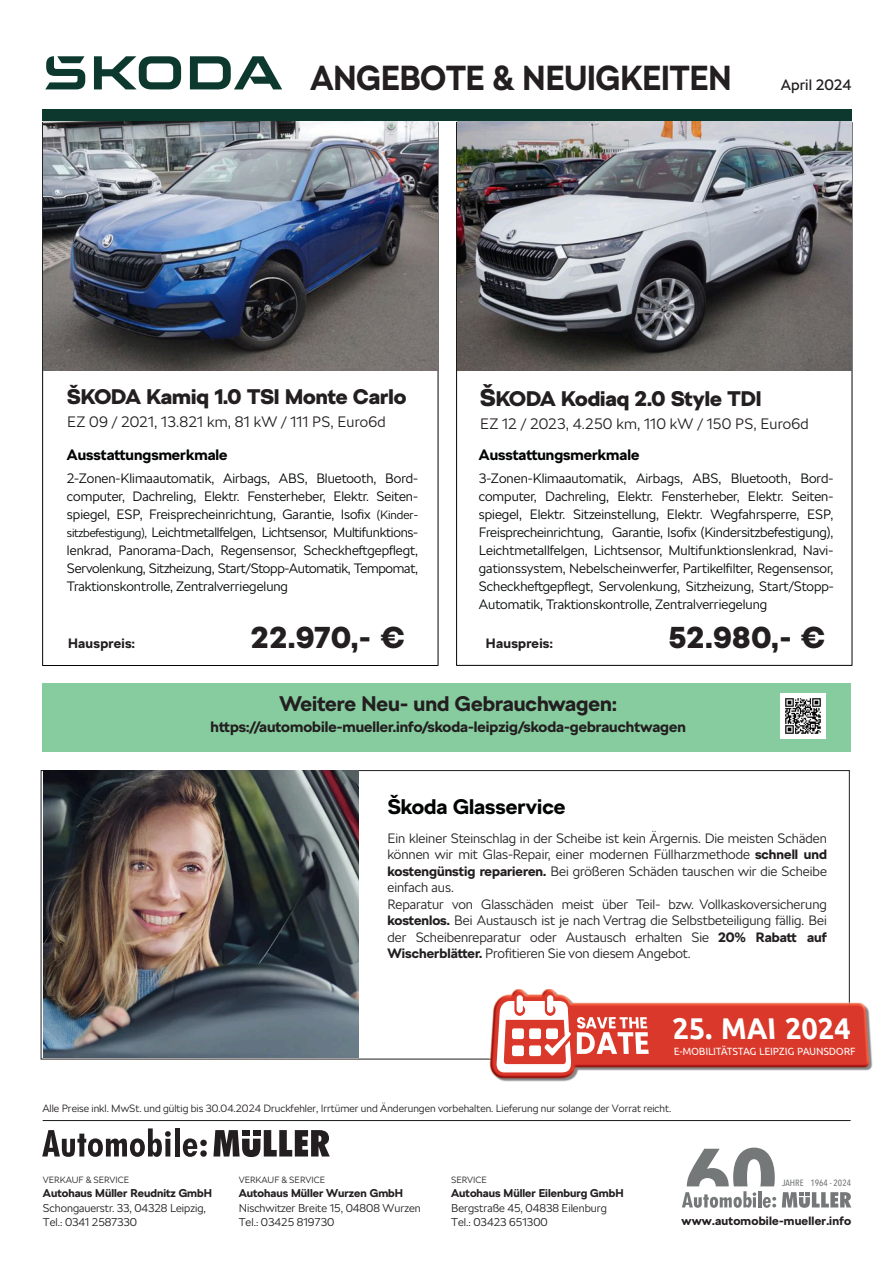
<style>
.page{position:relative;width:894px;height:1263px;background:#fff}
.page>*{position:absolute;margin:0;border:0;box-sizing:border-box;transform-origin:0 0}
.t1{font:700 34.5px "SKODA Next";color:#231f20;scale:.93 1}
.t2{font:900 30px "SKODA Next";letter-spacing:.02em;color:#231f20}
.t3{font:700 30px "Ubuntu";color:#fff;scale:.95 1}
.t4{font:900 21px "SKODA Next";color:#231f20}
.t5{font:700 21px "SKODA Next";color:#231f20}
.t6{font:700 21px "SKODA Next";color:#030505}
.t7{font:300 15px "SKODA Next";letter-spacing:.015em;color:#231f20}
.t8{font:700 15px "SKODA Next";color:#231f20}
.t9{font:700 15px "SKODA Next";color:#030505}
.t10{font:15px "SKODA Next";color:#231f20}
.t11{font:300 13.5px/18px "SKODA Next";color:#030505;text-align:justify}
.t12{font:300 13.5px/16.5px "SKODA Next";color:#231f20}
.t13{font:700 13.5px "SKODA Next";letter-spacing:.02em;color:#231f20}
.t14{font:700 12px "SKODA Next";letter-spacing:.015em;color:#231f20}
.t15{font:300 11.25px/14.4px "SKODA Next";color:#231f20}
.t16{font:700 11.25px "SKODA Next";color:#231f20}
.t17{font:300 10.5px "SKODA Next";color:#231f20}
.t18{font:10.5px "Ubuntu";color:#fff;scale:.95 1}
.t19{font:500 9.15px "Avenir Next Condensed";color:#757879}
.t20{font:300 9px "SKODA Next";color:#231f20}
.s1{font-size:12px}
.s2{font-size:24px}
.s3{font-weight:700}
</style>
<div class="page">
<svg style="left:45px;top:56px;width:237px;height:33px"></svg>
<svg style="left:781px;top:1192px;width:70px;height:16px"></svg>
<svg style="left:682px;top:1147px;width:93px;height:61px"></svg>
<img style="left:43px;top:770px;width:316px;height:287px">
<img style="left:44px;top:121px;width:393px;height:250px">
<img style="left:457px;top:121px;width:393px;height:250px">
<div style="left:42px;top:684px;width:808px;height:68px;background:#87cc9f"></div>
<img style="left:780px;top:693px;width:44px;height:45px">
<div style="left:42px;top:110px;width:809px;height:11px;background:#0c382e"></div>
<svg style="left:42px;top:1128px;width:129px;height:29px"></svg>
<hr style="left:175px;top:1128px;width:4px;height:28px;background:#231f20">
<svg style="left:183px;top:1138px;width:24px;height:19px"></svg>
<svg style="left:213px;top:1130px;width:116px;height:27px"></svg>
<hr style="left:43px;top:1120px;width:807px;height:1px;background:#1b191c">
<img style="left:489px;top:989px;width:383px;height:93px">
<svg style="left:496px;top:995px;width:152px;height:77px"></svg>
<h1 class="t1" style="left:310px;top:64px;width:454px">ANGEBOTE &amp; NEUIGKEITEN</h1>
<p class="t10" style="left:780px;top:79px;width:72px">April 2024</p>
<h3 class="t4" style="left:67px;top:388px;width:340px">ŠKODA Kamiq 1.0 TSI Monte Carlo</h3>
<p class="t7" style="left:67px;top:415px;width:320px">EZ 09 / 2021, 13.821 km, 81 kW / 111 PS, Euro6d</p>
<p class="t9" style="left:67px;top:449px;width:162px">Ausstattungsmerkmale</p>
<p class="t11" style="left:67px;top:470px;width:352px">2-Zonen-Klimaautomatik, Airbags, ABS, Bluetooth, Bord&shy;computer, Dachreling, Elektr. Fensterheber, Elektr. Seiten&shy;spiegel, ESP, Freisprecheinrichtung, Garantie, Isofix <span class="s1">(Kinder&shy;sitzbefestigung),</span> Leichtmetallfelgen, Lichtsensor, Multifunktions&shy;lenkrad, Panorama-Dach, Regensensor, Scheckheftgepflegt, Servolenkung, Sitzheizung, Start/Stopp-Automatik, Tempomat, Traktionskontrolle, Zentralverriegelung</p>
<p class="t13" style="left:68px;top:637px;width:68px">Hauspreis:</p>
<h2 class="t2" style="left:251px;top:625px;width:155px">22.970,- €</h2>
<h3 class="t4" style="left:480px;top:390px;width:283px"><span class="s2">Š</span>KODA Kodiaq 2.0 Style TDI</h3>
<p class="t7" style="left:480px;top:417px;width:330px">EZ 12 / 2023, 4.250 km, 110 kW / 150 PS, Euro6d</p>
<p class="t9" style="left:478px;top:449px;width:162px">Ausstattungsmerkmale</p>
<p class="t11" style="left:478px;top:470px;width:356px">3-Zonen-Klimaautomatik, Airbags, ABS, Bluetooth, Bord&shy;computer, Dachreling, Elektr. Fensterheber, Elektr. Seiten&shy;spiegel, Elektr. Sitzeinstellung, Elektr. Wegfahrsperre, ESP, Freisprecheinrichtung, Garantie, Isofix (Kindersitzbefestigung), Leichtmetallfelgen, Lichtsensor, Multifunktionslenkrad, Navi&shy;gationssystem, Nebelscheinwerfer, Partikelfilter, Regensensor, Scheckheftgepflegt, Servolenkung, Sitzheizung, Start/Stopp-Automatik, Traktionskontrolle, Zentralverriegelung</p>
<p class="t13" style="left:486px;top:638px;width:68px">Hauspreis:</p>
<h2 class="t2" style="left:668px;top:625px;width:157px">52.980,- €</h2>
<h3 class="t5" style="left:279px;top:695px;width:338px">Weitere Neu- und Gebrauchwagen:</h3>
<p class="t8" style="left:210px;top:721px;width:476px">https://automobile-mueller.info/skoda-leipzig/skoda-gebrauchtwagen</p>
<h3 class="t6" style="left:387px;top:798px;width:179px">Škoda Glasservice</h3>
<p class="t12" style="left:387px;top:831px;width:441px">Ein kleiner Steinschlag in der Scheibe ist kein Ärgernis. Die meisten Schäden können wir mit Glas-Repair, einer modernen Füllharzmethode <span class="s3">schnell und kostengünstig reparieren.</span> Bei größeren Schäden tauschen wir die Scheibe einfach aus.<br>Reparatur von Glasschäden meist über Teil- bzw. Vollkaskoversicherung <span class="s3">kostenlos.</span> Bei Austausch ist je nach Vertrag die Selbstbeteiligung fällig. Bei der Scheibenreparatur oder Austausch erhalten Sie <span class="s3">20% Rabatt auf Wischerblätter.</span> Profitieren Sie von diesem Angebot.</p>
<h2 class="t3" style="left:672px;top:1015px;width:190px">25. MAI 2024</h2>
<p class="t18" style="left:673px;top:1047px;width:193px">E-MOBILITÄTSTAG LEIPZIG PAUNSDORF</p>
<p class="t17" style="left:42px;top:1104px;width:630px">Alle Preise inkl. MwSt. und gültig bis 30.04.2024 Druckfehler, Irrtümer und Änderungen vorbehalten. Lieferung nur solange der Vorrat reicht.</p>
<p class="t20" style="left:43px;top:1176px;width:88px">VERKAUF &amp; SERVICE</p>
<p class="t16" style="left:43px;top:1188px;width:171px">Autohaus Müller Reudnitz GmbH</p>
<p class="t15" style="left:43px;top:1201px;width:164px">Schongauerstr. 33, 04328 Leipzig,<br>Tel.: 0341 2587330</p>
<p class="t20" style="left:238px;top:1176px;width:88px">VERKAUF &amp; SERVICE</p>
<p class="t16" style="left:238px;top:1188px;width:166px">Autohaus Müller Wurzen GmbH</p>
<p class="t15" style="left:238px;top:1201px;width:183px">Nischwitzer Breite 15, 04808 Wurzen<br>Tel.: 03425 819730</p>
<p class="t20" style="left:451px;top:1176px;width:37px">SERVICE</p>
<p class="t16" style="left:451px;top:1188px;width:174px">Autohaus Müller Eilenburg GmbH</p>
<p class="t15" style="left:451px;top:1201px;width:157px">Bergstraße 45, 04838 Eilenburg<br>Tel.: 03423 651300</p>
<p class="t19" style="left:781px;top:1177px;width:71px">JAHRE 1964 - 2024</p>
<p class="t14" style="left:681px;top:1216px;width:171px">www.automobile-mueller.info</p>
</div>
